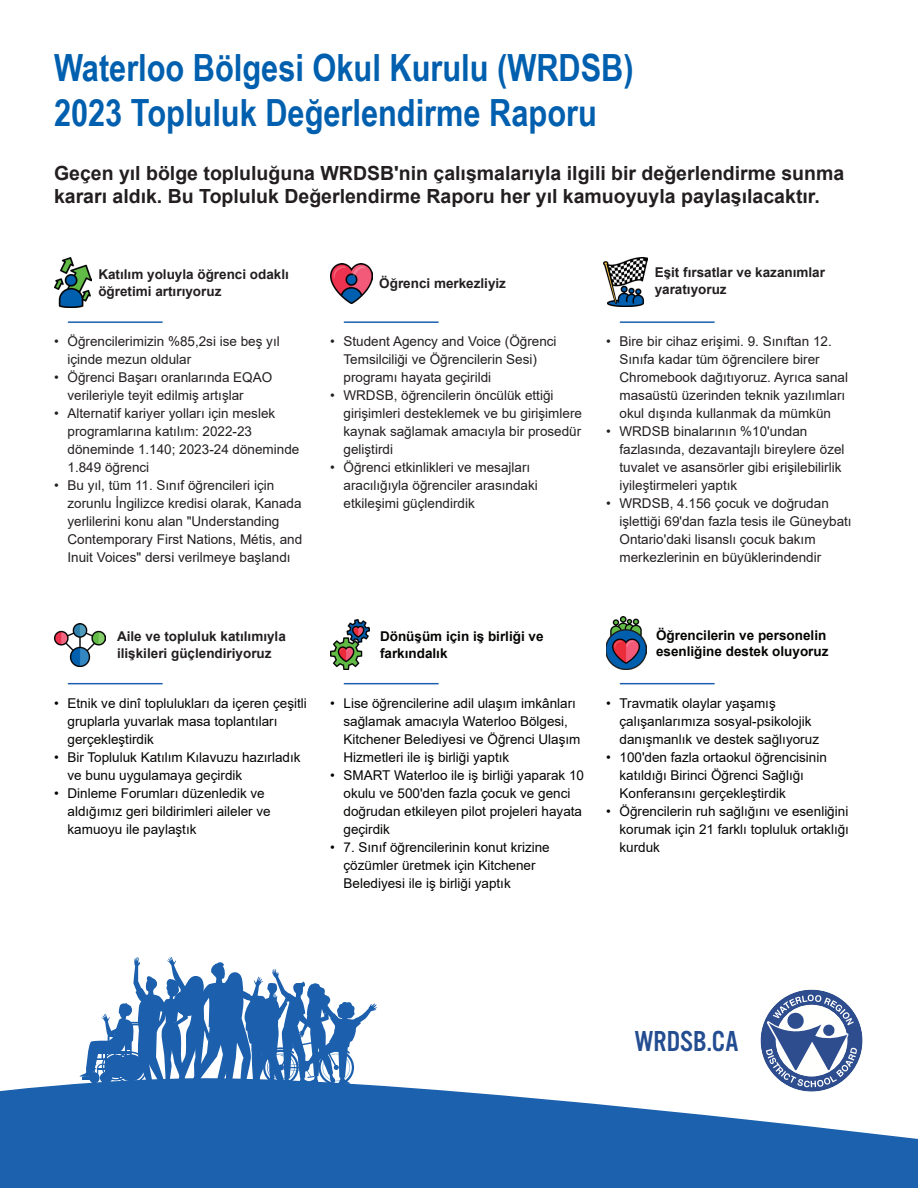
<style>
.page{position:relative;width:918px;height:1188px;background:#fff}
.page>*{position:absolute;margin:0;border:0;box-sizing:border-box;transform-origin:0 0}
.t1{font:700 37.5px "Arial Narrow";color:#005fae}
.t2{font:30px "Alternate Got No 3 D";color:#244d91}
.t3{font:700 19.5px/23.4px "Arial";color:#231f20}
.t4{font:13.5px/18px "Arial";color:#231f20}
.t5{font:13.5px/18px "Arial";color:#040503}
.t6{font:700 13.5px/16.2px "Arial";color:#231f20}
.t7{font:700 13.5px/16.2px "Arial";color:#040503}
</style>
<div class="page">
<svg style="left:79px;top:956px;width:298px;height:122px"></svg>
<svg style="left:0;top:1078px;width:918px;height:110px;fill:#1c61ad"></svg>
<hr style="left:68px;top:321px;width:94px;height:2px;background:#1b60ae">
<hr style="left:68px;top:683px;width:94px;height:1px;background:#1e60ae">
<hr style="left:344px;top:683px;width:94px;height:1px;background:#1e60ae">
<hr style="left:620px;top:683px;width:94px;height:1px;background:#1e60ae">
<hr style="left:344px;top:321px;width:94px;height:2px;background:#1b60ae">
<hr style="left:620px;top:321px;width:94px;height:2px;background:#1b60ae">
<svg style="left:759px;top:989px;width:105px;height:104px"></svg>
<img style="left:330px;top:264px;width:43px;height:39px">
<img style="left:606px;top:616px;width:40px;height:53px">
<img style="left:603px;top:257px;width:44px;height:50px">
<img style="left:54px;top:623px;width:51px;height:43px">
<img style="left:54px;top:257px;width:37px;height:51px">
<img style="left:330px;top:620px;width:39px;height:49px">
<p class="t1" style="left:54px;top:40px;width:581px">Waterloo Bölgesi Okul Kurulu (WRDSB)</p>
<p class="t1" style="left:54px;top:85px;width:544px">2023 Topluluk Değerlendirme Raporu</p>
<p class="t3" style="left:54px;top:161px;width:792px">Geçen yıl bölge topluluğuna WRDSB'nin çalışmalarıyla ilgili bir değerlendirme sunma kararı aldık. Bu Topluluk Değerlendirme Raporu her yıl kamuoyuyla paylaşılacaktır.</p>
<p class="t6" style="left:98px;top:267px;width:192px">Katılım yoluyla öğrenci odaklı öğretimi artırıyoruz</p>
<p class="t4" style="left:68px;top:333px;width:214px;text-indent:-14px">• Öğrencilerimizin %85,2si ise beş yıl içinde mezun oldular</p>
<p class="t4" style="left:68px;top:369px;width:206px;text-indent:-14px">• Öğrenci Başarı oranlarında EQAO verileriyle teyit edilmiş artışlar</p>
<p class="t4" style="left:68px;top:405px;width:233px;text-indent:-14px">• Alternatif kariyer yolları için meslek programlarına katılım: 2022-23 döneminde 1.140; 2023-24 döneminde<br>1.849 öğrenci</p>
<p class="t4" style="left:68px;top:477px;width:236px;text-indent:-14px">• Bu yıl, tüm 11. Sınıf öğrencileri için zorunlu İngilizce kredisi olarak, Kanada yerlilerini konu alan "Understanding Contemporary First Nations, Métis, and Inuit Voices" dersi verilmeye başlandı</p>
<p class="t6" style="left:379px;top:275px;width:128px">Öğrenci merkezliyiz</p>
<p class="t4" style="left:344px;top:333px;width:215px;text-indent:-14px">• Student Agency and Voice (Öğrenci<br>Temsilciliği ve Öğrencilerin Sesi) programı hayata geçirildi</p>
<p class="t4" style="left:344px;top:387px;width:240px;text-indent:-14px">• WRDSB, öğrencilerin öncülük ettiği girişimleri desteklemek ve bu girişimlere kaynak sağlamak amacıyla bir prosedür geliştirdi</p>
<p class="t4" style="left:344px;top:459px;width:196px;text-indent:-14px">• Öğrenci etkinlikleri ve mesajları aracılığıyla öğrenciler arasındaki etkileşimi güçlendirdik</p>
<p class="t6" style="left:655px;top:265px;width:172px">Eşit fırsatlar ve kazanımlar yaratıyoruz</p>
<p class="t4" style="left:620px;top:333px;width:230px;text-indent:-14px">• Bire bir cihaz erişimi. 9. Sınıftan 12.<br>Sınıfa kadar tüm öğrencilere birer Chromebook dağıtıyoruz. Ayrıca sanal masaüstü üzerinden teknik yazılımları okul dışında kullanmak da mümkün</p>
<p class="t4" style="left:620px;top:423px;width:227px;text-indent:-14px">• WRDSB binalarının %10'undan fazlasında, dezavantajlı bireylere özel tuvalet ve asansörler gibi erişilebilirlik iyileştirmeleri yaptık</p>
<p class="t4" style="left:620px;top:495px;width:234px;text-indent:-14px">• WRDSB, 4.156 çocuk ve doğrudan işlettiği 69'dan fazla tesis ile Güneybatı Ontario'daki lisanslı çocuk bakım merkezlerinin en büyüklerindendir</p>
<p class="t6" style="left:117px;top:629px;width:170px">Aile ve topluluk katılımıyla ilişkileri güçlendiriyoruz</p>
<p class="t5" style="left:68px;top:694px;width:241px;text-indent:-14px">• Etnik ve dinî toplulukları da içeren çeşitli gruplarla yuvarlak masa toplantıları gerçekleştirdik</p>
<p class="t5" style="left:68px;top:748px;width:235px;text-indent:-14px">• Bir Topluluk Katılım Kılavuzu hazırladık ve bunu uygulamaya geçirdik</p>
<p class="t5" style="left:68px;top:784px;width:205px;text-indent:-14px">• Dinleme Forumları düzenledik ve aldığımız geri bildirimleri aileler ve kamuoyu ile paylaştık</p>
<p class="t7" style="left:380px;top:629px;width:165px">Dönüşüm için iş birliği ve farkındalık</p>
<p class="t5" style="left:344px;top:694px;width:239px;text-indent:-14px">• Lise öğrencilerine adil ulaşım imkânları sağlamak amacıyla Waterloo Bölgesi, Kitchener Belediyesi ve Öğrenci Ulaşım Hizmetleri ile iş birliği yaptık</p>
<p class="t5" style="left:344px;top:766px;width:242px;text-indent:-14px">• SMART Waterloo ile iş birliği yaparak 10 okulu ve 500'den fazla çocuk ve genci doğrudan etkileyen pilot projeleri hayata geçirdik</p>
<p class="t5" style="left:344px;top:838px;width:208px;text-indent:-14px">• 7. Sınıf öğrencilerinin konut krizine çözümler üretmek için Kitchener<br>Belediyesi ile iş birliği yaptık</p>
<p class="t7" style="left:656px;top:627px;width:174px">Öğrencilerin ve personelin esenliğine destek oluyoruz</p>
<p class="t5" style="left:620px;top:694px;width:201px;text-indent:-14px">• Travmatik olaylar yaşamış çalışanlarımıza sosyal-psikolojik danışmanlık ve destek sağlıyoruz</p>
<p class="t5" style="left:620px;top:748px;width:209px;text-indent:-14px">• 100'den fazla ortaokul öğrencisinin katıldığı Birinci Öğrenci Sağlığı<br>Konferansını gerçekleştirdik</p>
<p class="t5" style="left:620px;top:802px;width:231px;text-align:justify;text-indent:-14px">• Öğrencilerin ruh sağlığını ve esenliğini korumak için 21 farklı topluluk ortaklığı kurduk</p>
<p class="t2" style="left:634px;top:1025px;width:106px">WRDSB.CA</p>
</div>
